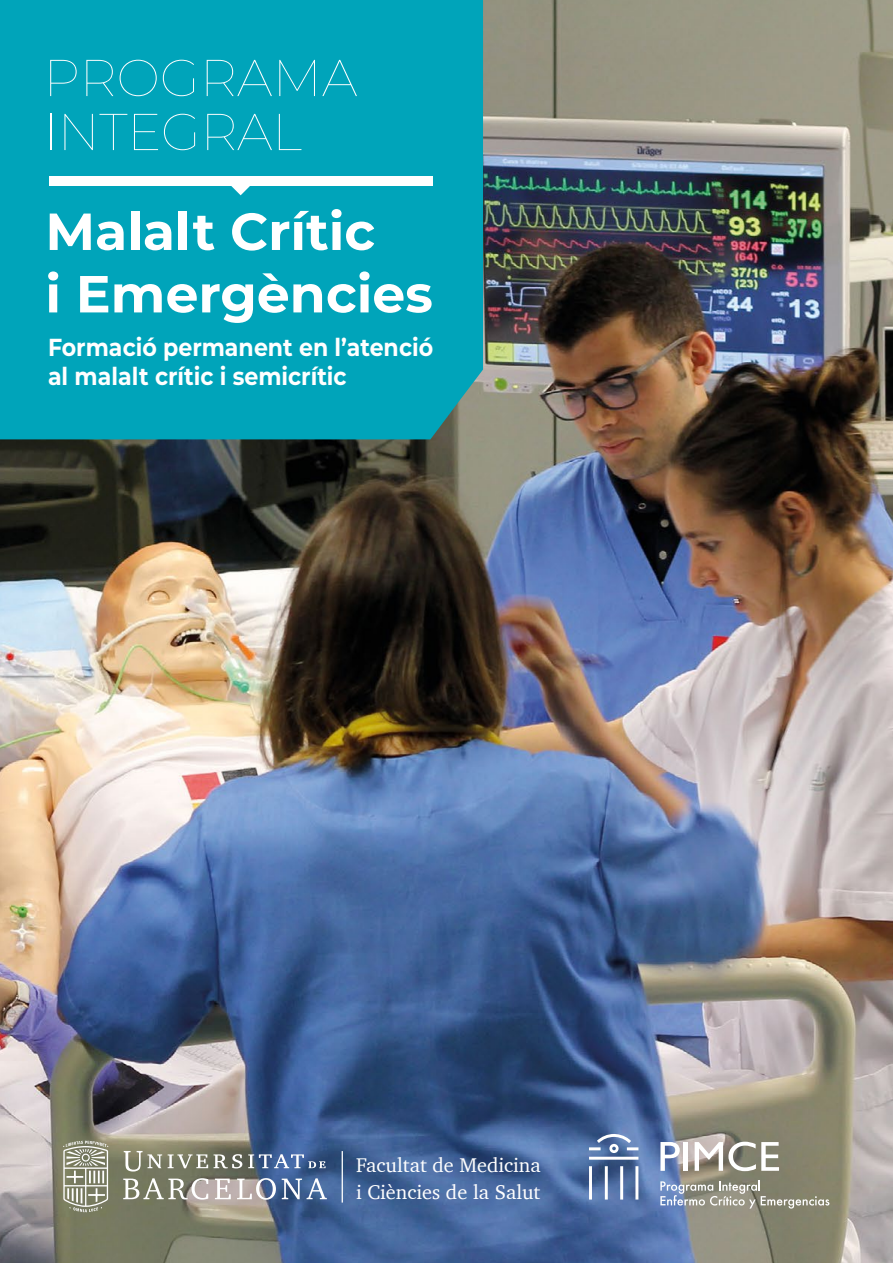
<style>
.page{position:relative;width:893px;height:1263px;background:#fff}
.page>*{position:absolute;margin:0;border:0;box-sizing:border-box;transform-origin:0 0}
.t1{font:700 52.05px/62.4px "Montserrat";color:#fff}
.t2{font:100 51.75px/54px "Montserrat";letter-spacing:-.01em;color:#fff}
.t3{font:700 24.6px/28.5px "Montserrat";color:#fff;scale:.9 1}
.t4{font:20.25px/27.2px "Charter";color:#fff}
</style>
<div class="page">
<img style="left:0;top:0;width:893px;height:1263px">
<div style="left:0;top:0;width:483px;height:439px;background:#00a4ba"></div>
<svg style="left:63px;top:1141px;width:264px;height:71px;background:#868d8b"></svg>
<hr style="left:342px;top:1151px;width:1px;height:51px;background:#fff">
<svg style="left:660px;top:1142px;width:20px;height:29px"></svg>
<hr style="left:684px;top:1142px;width:4px;height:29px;background:#fff">
<svg style="left:695px;top:1142px;width:84px;height:29px"></svg>
<svg style="left:660px;top:1180px;width:169px;height:28px;background:#989a92"></svg>
<hr style="left:589px;top:1166px;width:3px;height:33px;background:#fff">
<hr style="left:605px;top:1166px;width:3px;height:33px;background:#fff">
<hr style="left:620px;top:1166px;width:3px;height:33px;background:#fff">
<hr style="left:635px;top:1166px;width:3px;height:33px;background:#fff">
<hr style="left:589px;top:1157px;width:49px;height:3px;background:#fff">
<div style="left:609px;top:1144px;width:10px;height:9px;border:3px solid #fff;border-radius:50%"></div>
<svg style="left:589px;top:1132px;width:49px;height:18px"></svg>
<svg style="left:227px;top:186px;width:28px;height:9px"></svg>
<div style="left:49px;top:177px;width:383px;height:9px;background:#fff"></div>
<h2 class="t2" style="left:43px;top:49px;width:316px">PROGRAMA<br>INTEGRAL</h2>
<h1 class="t1" style="left:45px;top:198px;width:389px">Malalt Crític<br>i Emergències</h1>
<p class="t3" style="left:48px;top:332px;width:429px">Formació permanent en l’atenció al malalt crític i semicrític</p>
<p class="t4" style="left:356px;top:1151px;width:186px">Facultat de Medicina i Ciències de la Salut</p>
</div>
